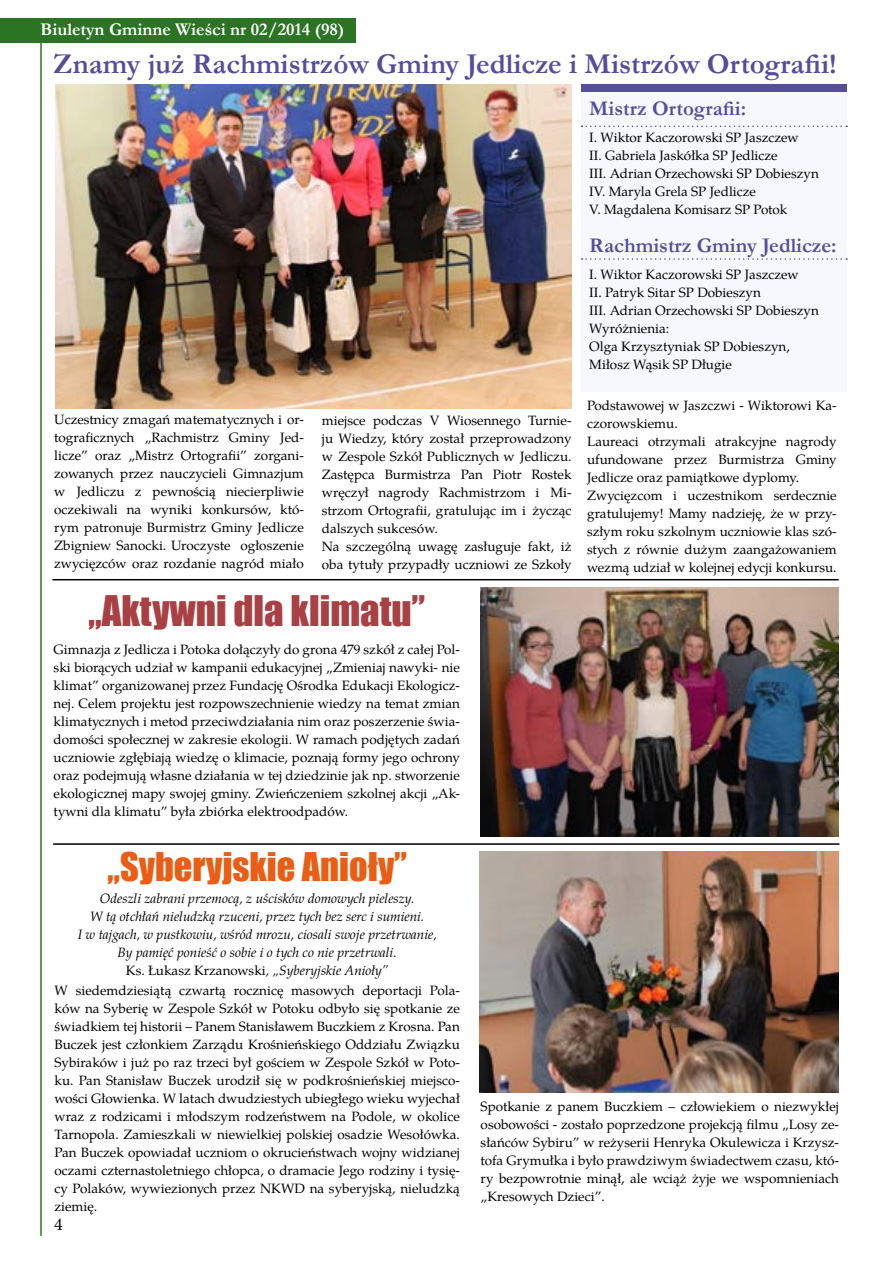
<style>
.page{position:relative;width:893px;height:1263px;background:#fff}
.page>*{position:absolute;margin:0;border:0;box-sizing:border-box;transform-origin:0 0}
.t1{font:38.7px "Impact";color:#a94044}
.t2{font:36.3px "Impact";color:#ea5d15}
.t3{font:700 28.95px "Garamond";color:#544e9c}
.t4{font:700 21px "Garamond";color:#544e9c}
.t5{font:700 18px "Garamond";color:#fff}
.t6{font:18px "Minion Pro";color:#000}
.t7{font:13.5px/18px "Te X Gyre Pagella";color:#000;text-align:justify}
.t8{font:italic 13.5px/18px "Te X Gyre Pagella";color:#000;text-align:center}
.s1{font-style:normal}
</style>
<div class="page">
<div style="left:0;top:18px;width:355px;height:25px;background:#2b7424"></div>
<hr style="left:40px;top:27px;width:2px;height:1209px;background:#2b7424">
<div style="left:582px;top:84px;width:265px;height:308px;background:#f5f9fe"></div>
<div style="left:582px;top:84px;width:265px;height:7px;background:#544e9c"></div>
<svg style="left:582px;top:126px;width:265px;height:1px"></svg>
<svg style="left:582px;top:258px;width:265px;height:2px"></svg>
<img style="left:55px;top:85px;width:516px;height:324px">
<img style="left:480px;top:851px;width:359px;height:242px">
<img style="left:481px;top:587px;width:358px;height:250px">
<svg style="left:84px;top:580px;width:347px;height:1px"></svg>
<hr style="left:54px;top:843px;width:785px;height:2px;background:#000">
<hr style="left:53px;top:579px;width:785px;height:1px;background:#000">
<h3 class="t5" style="left:40px;top:17px;width:305px">Biuletyn Gminne Wieści nr 02/2014 (98)</h3>
<h3 class="t3" style="left:54px;top:44px;width:785px">Znamy już Rachmistrzów Gminy Jedlicze i Mistrzów Ortografii!</h3>
<p class="t7" style="left:54px;top:410px;width:251px">Uczestnicy zmagań matematycznych i or&shy;tograficznych „Rachmistrz Gminy Jed&shy;licze” oraz „Mistrz Ortografii” zorgani&shy;zowanych przez nauczycieli Gimnazjum w Jedliczu z pewnością niecierpliwie oczekiwali na wyniki konkursów, któ&shy;rym patronuje Burmistrz Gminy Jedlicze Zbigniew Sanocki. Uroczyste ogłoszenie zwycięzców oraz rozdanie nagród miało</p>
<p class="t7" style="left:322px;top:411px;width:251px;text-align:left">miejsce podczas V Wiosennego Turnie&shy;ju Wiedzy, który został przeprowadzony w Zespole Szkół Publicznych w Jedliczu.<br>Zastępca Burmistrza Pan Piotr Rostek wręczył nagrody Rachmistrzom i Mi&shy;strzom Ortografii, gratulując im i życząc dalszych sukcesów.<br>Na szczególną uwagę zasługuje fakt, iż oba tytuły przypadły uczniowi ze Szkoły</p>
<h1 class="t1" style="left:88px;top:580px;width:338px">„Aktywni dla klimatu”</h1>
<p class="t7" style="left:54px;top:639px;width:408px">Gimnazja z Jedlicza i Potoka dołączyły do grona 479 szkół z całej Pol&shy;ski biorących udział w kampanii edukacyjnej „Zmieniaj nawyki- nie klimat” organizowanej przez Fundację Ośrodka Edukacji Ekologicz&shy;nej. Celem projektu jest rozpowszechnienie wiedzy na temat zmian klimatycznych i metod przeciwdziałania nim oraz poszerzenie świa&shy;domości społecznej w zakresie ekologii. W ramach podjętych zadań uczniowie zgłębiają wiedzę o klimacie, poznają formy jego ochrony oraz podejmują własne działania w tej dziedzinie jak np. stworzenie ekologicznej mapy swojej gminy. Zwieńczeniem szkolnej akcji „Ak&shy;tywni dla klimatu” była zbiórka elektroodpadów.</p>
<h2 class="t2" style="left:107px;top:839px;width:301px">„Syberyjskie Anioły”</h2>
<p class="t8" style="left:78px;top:888px;width:361px">Odeszli zabrani przemocą, z uścisków domowych pieleszy.<br>W tą otchłań nieludzką rzuceni, przez tych bez serc i sumieni.<br>I w tajgach, w pustkowiu, wśród mrozu, ciosali swoje przetrwanie, By pamięć ponieść o sobie i o tych co nie przetrwali.<br><span class="s1">Ks. Łukasz Krzanowski</span>, „Syberyjskie Anioły”</p>
<h3 class="t4" style="left:589px;top:94px;width:158px">Mistrz Ortografii:</h3>
<p class="t7" style="left:589px;top:127px;width:231px;text-align:left">I. Wiktor Kaczorowski SP Jaszczew<br>II. Gabriela Jaskółka SP Jedlicze<br>III. Adrian Orzechowski SP Dobieszyn IV. Maryla Grela SP Jedlicze<br>V. Magdalena Komisarz SP Potok</p>
<h3 class="t4" style="left:589px;top:231px;width:249px">Rachmistrz Gminy Jedlicze:</h3>
<p class="t7" style="left:589px;top:264px;width:231px;text-align:left">I. Wiktor Kaczorowski SP Jaszczew<br>II. Patryk Sitar SP Dobieszyn<br>III. Adrian Orzechowski SP Dobieszyn<br>Wyróżnienia:<br>Olga Krzysztyniak SP Dobieszyn,<br>Miłosz Wąsik SP Długie</p>
<p class="t7" style="left:587px;top:395px;width:251px;text-align:left">Podstawowej w Jaszczwi - Wiktorowi Ka&shy;czorowskiemu.<br>Laureaci otrzymali atrakcyjne nagrody ufundowane przez Burmistrza Gminy Jedlicze oraz pamiątkowe dyplomy.<br>Zwycięzcom i uczestnikom serdecznie gratulujemy! Mamy nadzieję, że w przy&shy;szłym roku szkolnym uczniowie klas szó&shy;stych z równie dużym zaangażowaniem wezmą udział w kolejnej edycji konkursu.</p>
<p class="t7" style="left:54px;top:980px;width:407px">W siedemdziesiątą czwartą rocznicę masowych deportacji Pola&shy;ków na Syberię w Zespole Szkół w Potoku odbyło się spotkanie ze świadkiem tej historii – Panem Stanisławem Buczkiem z Krosna. Pan Buczek jest członkiem Zarządu Krośnieńskiego Oddziału Związku Sybiraków i już po raz trzeci był gościem w Zespole Szkół w Poto&shy;ku. Pan Stanisław Buczek urodził się w podkrośnieńskiej miejsco&shy;wości Głowienka. W latach dwudziestych ubiegłego wieku wyjechał wraz z rodzicami i młodszym rodzeństwem na Podole, w okolice Tarnopola. Zamieszkali w niewielkiej polskiej osadzie Wesołówka.<br>Pan Buczek opowiadał uczniom o okrucieństwach wojny widzianej oczami czternastoletniego chłopca, o dramacie Jego rodziny i tysię&shy;cy Polaków, wywiezionych przez NKWD na syberyjską, nieludzką ziemię.</p>
<h3 class="t6" style="left:54px;top:1212px;width:10px">4</h3>
<p class="t7" style="left:481px;top:1097px;width:360px">Spotkanie z panem Buczkiem – człowiekiem o niezwykłej osobowości - zostało poprzedzone projekcją filmu „Losy ze&shy;słańców Sybiru” w reżyserii Henryka Okulewicza i Krzysz&shy;tofa Grymułka i było prawdziwym świadectwem czasu, któ&shy;ry bezpowrotnie minął, ale wciąż żyje we wspomnieniach „Kresowych Dzieci”.</p>
</div>
